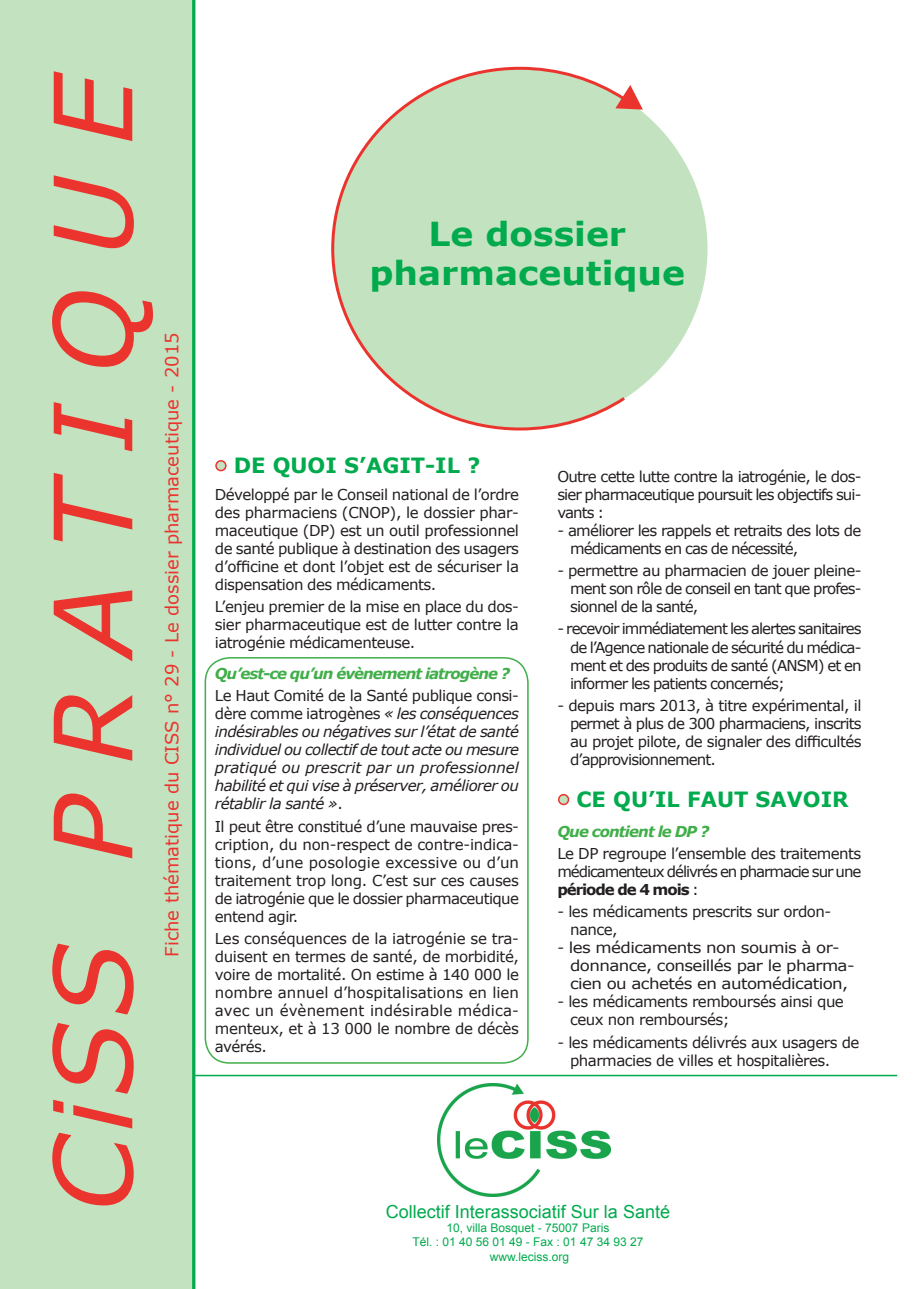
<style>
.page{position:relative;width:919px;height:1289px;background:#fff}
.page>*{position:absolute;margin:0;border:0;box-sizing:border-box;transform-origin:0 0}
.t1{font:italic 108px "Verdana";color:#eb342d}
.t2{font:700 33px/39.6px "Verdana";color:#00aa4d;text-align:center;scale:1.05 1}
.t3{font:700 21px "Verdana";color:#00aa4d}
.t4{font:18px "Verdana";color:#eb342d}
.t5{font:18px "Arial";color:#00aa4d}
.Txt_courant{font:15px/18px "Verdana";letter-spacing:-.035em;color:#231f20;text-align:justify}
.Txt_courant-2{font:italic 15px/18px "Verdana";letter-spacing:-.035em;color:#231f20;text-align:justify}
.Txt_courant-3{font:italic 700 15px "Verdana";letter-spacing:-.065em;color:#40ae49}
.t6{font:12px "Arial";color:#00aa4d}
.s1{font-style:normal}
.s2{font-weight:700}
</style>
<div class="page">
<div style="left:0;top:0;width:195px;height:1288px;background:#c3e2c0"></div>
<hr style="left:192px;top:0;width:3px;height:1288px;background:#00aa4d">
<hr style="left:193px;top:1074px;width:704px;height:2px;background:#00aa4d">
<img style="left:437px;top:1083px;width:173px;height:112px">
<div style="left:558px;top:794px;width:10px;height:10px;background:#c3e2c0;border-radius:50%"></div>
<div style="left:558px;top:794px;width:11px;height:11px;border:2px solid #eb342d;border-radius:50%"></div>
<div style="left:333px;top:68px;width:374px;height:361px;background:#c3e2c0;border-radius:50%"></div>
<svg style="left:331px;top:66px;width:297px;height:365px"></svg>
<svg style="left:615px;top:85px;width:28px;height:25px"></svg>
<div style="left:216px;top:461px;width:10px;height:9px;background:#c3e2c0;border-radius:50%"></div>
<div style="left:215px;top:460px;width:11px;height:11px;border:2px solid #eb342d;border-radius:50%"></div>
<div style="left:204px;top:657px;width:324px;height:406px;border:2px solid #40ae49;border-radius:24px"></div>
<p class="t1" style="left:19px;top:1212px;width:1142px;rotate:-90deg">CiSS PRATIQUE</p>
<p class="t4" style="left:159px;top:956px;width:625px;rotate:-90deg">Fiche thématique du CISS n° 29 - Le dossier pharmaceutique - 2015</p>
<p class="t2" style="left:369px;top:213px;width:302px">Le dossier pharmaceutique</p>
<p class="t3" style="left:234px;top:451px;width:248px">DE QUOI S’AGIT-IL ?</p>
<p class="Txt_courant" style="left:215px;top:485px;width:306px">Développé par le Conseil national de l’ordre des pharmaciens (CNOP), le dossier phar&shy;maceutique (DP) est un outil professionnel de santé publique à destination des usagers d’officine et dont l’objet est de sécuriser la dispensation des médicaments.</p>
<p class="Txt_courant" style="left:215px;top:597px;width:306px">L’enjeu premier de la mise en place du dos&shy;sier pharmaceutique est de lutter contre la iatrogénie médicamenteuse.</p>
<p class="Txt_courant-3" style="left:215px;top:663px;width:297px">Qu’est-ce qu’un évènement iatrogène ?</p>
<p class="Txt_courant-2" style="left:215px;top:686px;width:306px"><span class="s1">Le Haut Comité de la Santé publique consi&shy;dère comme iatrogènes</span> « les conséquences indésirables ou négatives sur l’état de santé individuel ou collectif de tout acte ou mesure pratiqué ou prescrit par un professionnel habilité et qui vise à préserver, améliorer ou rétablir la santé »<span class="s1">.</span></p>
<p class="Txt_courant" style="left:215px;top:817px;width:306px">Il peut être constitué d’une mauvaise pres&shy;cription, du non-respect de contre-indica&shy;tions, d’une posologie excessive ou d’un traitement trop long. C’est sur ces causes de iatrogénie que le dossier pharmaceutique entend agir.</p>
<p class="Txt_courant" style="left:215px;top:929px;width:306px">Les conséquences de la iatrogénie se tra&shy;duisent en termes de santé, de morbidité, voire de mortalité. On estime à 140 000 le nombre annuel d’hospitalisations en lien avec un évènement indésirable médica&shy;menteux, et à 13 000 le nombre de décès avérés.</p>
<p class="Txt_courant" style="left:557px;top:467px;width:306px">Outre cette lutte contre la iatrogénie, le dos&shy;sier pharmaceutique poursuit les objectifs sui&shy;vants :</p>
<p class="Txt_courant" style="left:570px;top:521px;width:293px;text-indent:-13px">- améliorer les rappels et retraits des lots de médicaments en cas de nécessité,</p>
<p class="Txt_courant" style="left:570px;top:561px;width:293px;text-indent:-13px">- permettre au pharmacien de jouer pleine&shy;ment son rôle de conseil en tant que profes&shy;sionnel de la santé,</p>
<p class="Txt_courant" style="left:570px;top:620px;width:293px;text-indent:-13px">- recevoir immédiatement les alertes sanitaires de l’Agence nationale de sécurité du médica&shy;ment et des produits de santé (ANSM) et en informer les patients concernés;</p>
<p class="Txt_courant" style="left:570px;top:696px;width:293px;text-indent:-13px">- depuis mars 2013, à titre expérimental, il permet à plus de 300 pharmaciens, inscrits au projet pilote, de signaler des difficultés d’approvisionnement.</p>
<p class="t3" style="left:576px;top:784px;width:274px">CE QU’IL FAUT SAVOIR</p>
<p class="Txt_courant-3" style="left:557px;top:820px;width:153px">Que contient le DP ?</p>
<p class="Txt_courant" style="left:557px;top:844px;width:305px">Le DP regroupe l’ensemble des traitements médicamenteux délivrés en pharmacie sur une <span class="s2">période de 4 mois</span> :</p>
<p class="Txt_courant" style="left:570px;top:902px;width:262px;text-indent:-13px">- les médicaments prescrits sur ordon&shy;nance,</p>
<p class="Txt_courant" style="left:570px;top:938px;width:286px;text-align:left;text-indent:-13px">- les médicaments non soumis à or&shy;donnance, conseillés par le pharma&shy;cien ou achetés en automédication,</p>
<p class="Txt_courant" style="left:570px;top:992px;width:275px;text-indent:-13px">- les médicaments remboursés ainsi que ceux non remboursés;</p>
<p class="Txt_courant" style="left:570px;top:1033px;width:291px;text-indent:-13px">- les médicaments délivrés aux usagers de pharmacies de villes et hospitalières.</p>
<p class="t5" style="left:386px;top:1199px;width:286px">Collectif Interassociatif Sur la Santé</p>
<p class="t6" style="left:446px;top:1219px;width:164px">10, villa Bosquet - 75007 Paris</p>
<p class="t6" style="left:412px;top:1234px;width:232px">Tél. : 01 40 56 01 49 - Fax : 01 47 34 93 27</p>
<p class="t6" style="left:490px;top:1248px;width:81px">www.leciss.org</p>
</div>
